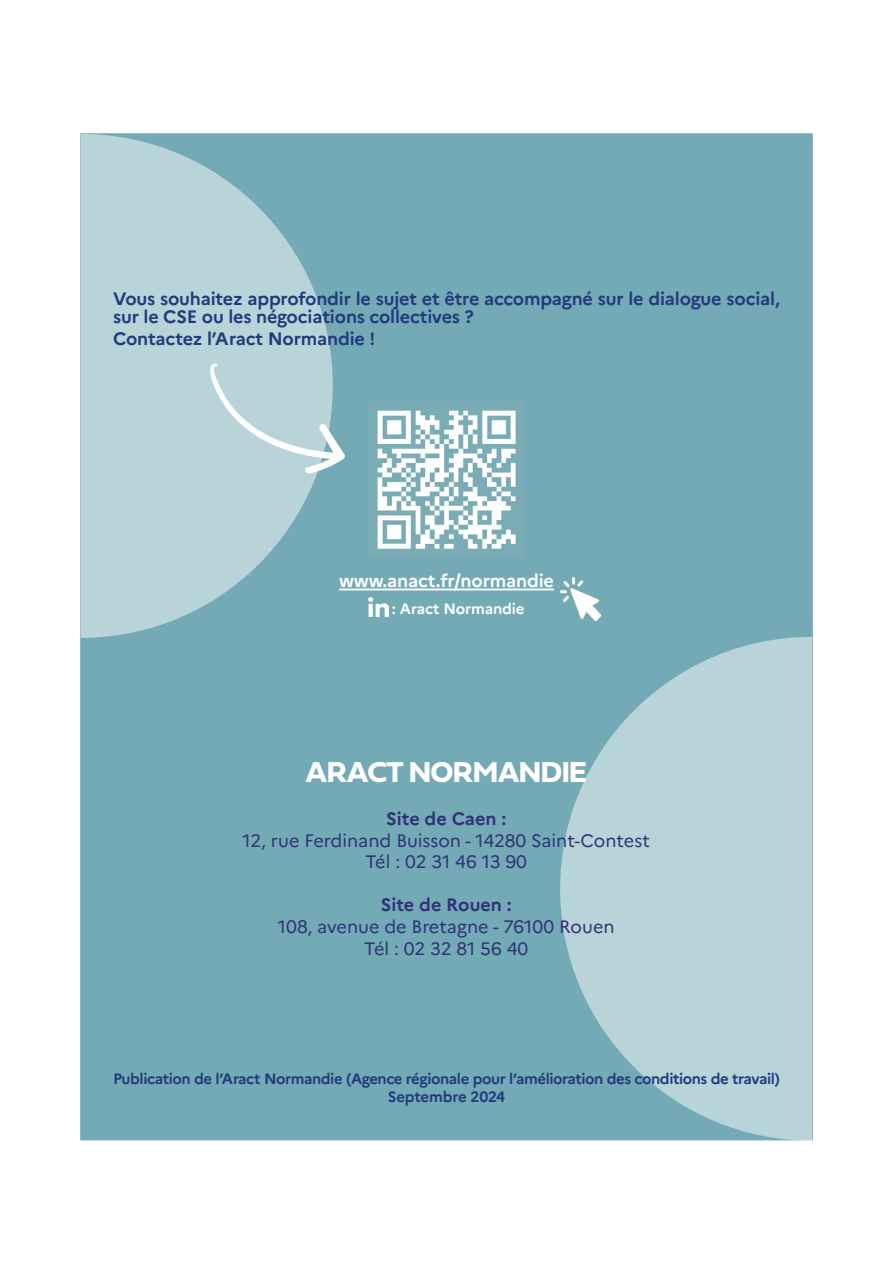
<style>
.page{position:relative;width:893px;height:1263px;background:#fff}
.page>*{position:absolute;margin:0;border:0;box-sizing:border-box;transform-origin:0 0}
.t1{font:30px "Fieldwork Geo Bold";letter-spacing:-.02em;color:#fff}
.t2{font:700 18px/18px "Marianne";letter-spacing:-.01em;color:#233b7d}
.t3{font:18px/21.6px "Marianne";color:#303276;text-align:center}
.t4{font:700 18px "Marianne";color:#303276}
.t5{font:700 18px "Marianne";letter-spacing:-.01em;color:#fff}
.t6{font:700 15px/18px "Marianne";letter-spacing:-.03em;color:#233b7d;text-align:center}
.t7{font:700 15px "Marianne";letter-spacing:-.01em;color:#fff}
</style>
<div class="page">
<div style="left:80px;top:133px;width:733px;height:1007px;background:#73aab5;border:2px solid #79acb6"></div>
<svg style="left:560px;top:637px;width:252px;height:504px;fill:#b8d4d9"></svg>
<img style="left:369px;top:597px;width:19px;height:19px">
<img style="left:560px;top:577px;width:40px;height:43px">
<svg style="left:333px;top:437px;width:12px;height:28px"></svg>
<svg style="left:81px;top:134px;width:252px;height:504px;fill:#b8d4d9"></svg>
<hr style="left:339px;top:588px;width:215px;height:2px;background:#fff">
<img style="left:377px;top:410px;width:139px;height:139px">
<p class="t2" style="left:113px;top:289px;width:668px">Vous souhaitez approfondir le sujet et être accompagné sur le dialogue social, sur le CSE ou les négociations collectives ?</p>
<p class="t2" style="left:113px;top:330px;width:264px">Contactez l’Aract Normandie !</p>
<p class="t5" style="left:339px;top:570px;width:216px">www.anact.fr/normandie</p>
<p class="t7" style="left:392px;top:599px;width:134px">: Aract Normandie</p>
<h1 class="t1" style="left:306px;top:748px;width:283px">ARACT NORMANDIE</h1>
<p class="t4" style="left:386px;top:808px;width:122px">Site de Caen :</p>
<p class="t3" style="left:243px;top:829px;width:409px">12, rue Ferdinand Buisson - 14280 Saint-Contest<br>Tél : 02 31 46 13 90</p>
<p class="t4" style="left:381px;top:894px;width:132px">Site de Rouen :</p>
<p class="t3" style="left:278px;top:916px;width:338px">108, avenue de Bretagne - 76100 Rouen<br>Tél : 02 32 81 56 40</p>
<p class="t6" style="left:113px;top:1069px;width:668px">Publication de l’Aract Normandie (Agence régionale pour l’amélioration des conditions de travail)<br>Septembre 2024</p>
</div>
